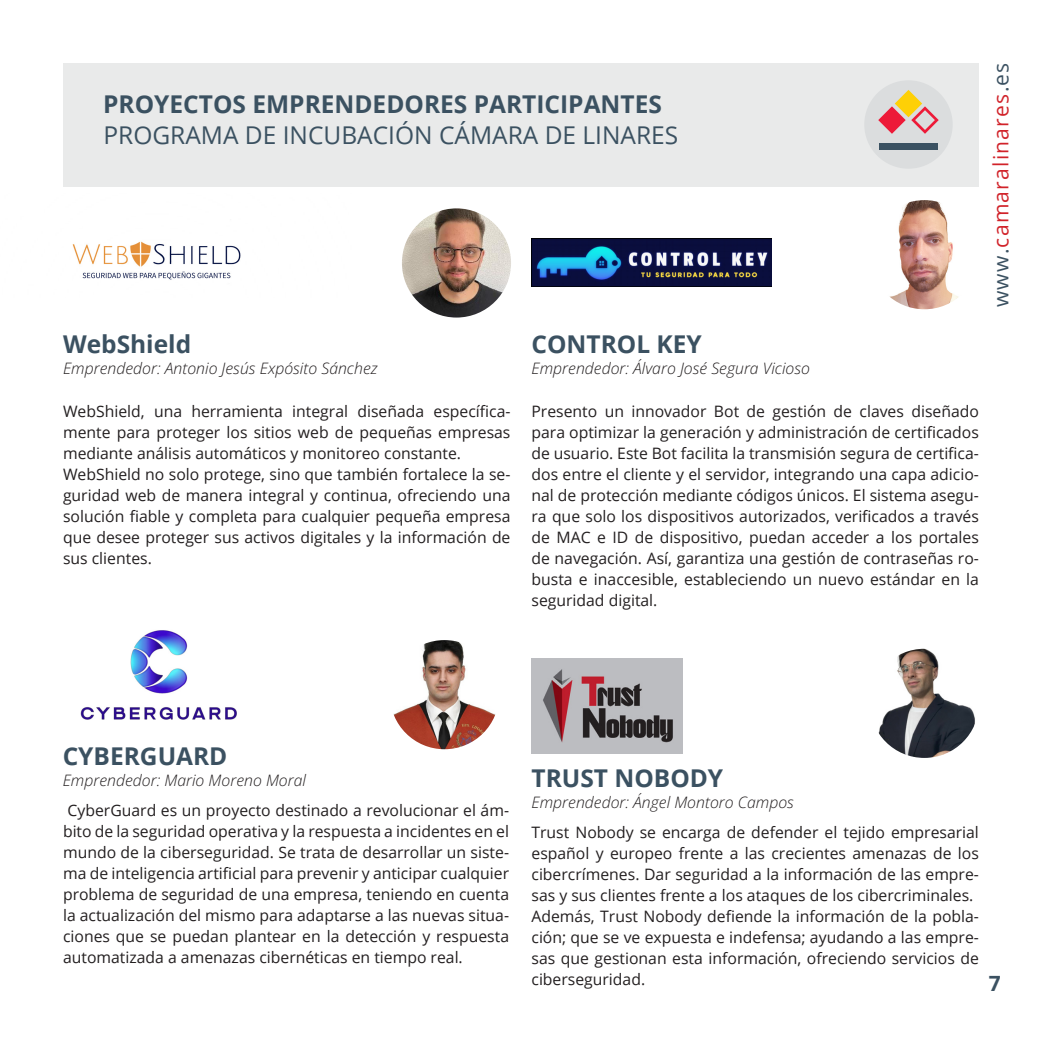
<style>
.page{position:relative;width:1042px;height:1042px;background:#fff}
.page>*{position:absolute;margin:0;border:0;box-sizing:border-box;transform-origin:0 0}
.t1{font:700 24.5px "Open Sans";color:#3b5161}
.t2{font:24.5px "Open Sans";color:#3b5161}
.t3{font:21px "Open Sans";letter-spacing:.06em;color:#d1232a}
.t4{font:700 21px "Open Sans";color:#3b5161}
.t5{font:15.75px/21px "Open Sans";color:#231f20;text-align:justify}
.t6{font:italic 15.75px "Open Sans";color:#231f20}
.s1{color:#3b5161}
</style>
<div class="page">
<div style="left:63px;top:63px;width:916px;height:123px;background:#e9eaea"></div>
<div style="left:864px;top:80px;width:88px;height:89px;background:#dbddde;border-radius:50%"></div>
<svg style="left:878px;top:90px;width:60px;height:44px"></svg>
<div style="left:879px;top:143px;width:59px;height:7px;background:#3b5262"></div>
<img style="left:402px;top:208px;width:109px;height:109px;border-radius:55px">
<img style="left:870px;top:200px;width:109px;height:109px;border-radius:55px">
<img style="left:390px;top:640px;width:109px;height:109px;border-radius:55px">
<img style="left:72px;top:241px;width:169px;height:39px">
<img style="left:532px;top:238px;width:240px;height:49px">
<img style="left:80px;top:630px;width:157px;height:90px">
<img style="left:870px;top:649px;width:109px;height:109px;border-radius:55px">
<img style="left:531px;top:659px;width:151px;height:95px">
<p class="t1" style="left:103px;top:87px;width:560px">PROYECTOS EMPRENDEDORES PARTICIPANTES</p>
<p class="t2" style="left:103px;top:118px;width:576px">PROGRAMA DE INCUBACIÓN CÁMARA DE LINARES</p>
<p class="t1" style="left:63px;top:326px;width:130px">WebShield</p>
<p class="t6" style="left:63px;top:357px;width:316px">Emprendedor: Antonio Jesús Expósito Sánchez</p>
<p class="t5" style="left:63px;top:401px;width:449px">WebShield, una herramienta integral diseñada específica&shy;mente para proteger los sitios web de pequeñas empresas mediante análisis automáticos y monitoreo constante.</p>
<p class="t5" style="left:63px;top:464px;width:449px">WebShield no solo protege, sino que también fortalece la se&shy;guridad web de manera integral y continua, ofreciendo una solución fiable y completa para cualquier pequeña empresa que desee proteger sus activos digitales y la información de sus clientes.</p>
<p class="t1" style="left:531px;top:326px;width:172px">CONTROL KEY</p>
<p class="t6" style="left:531px;top:357px;width:280px">Emprendedor: Álvaro José Segura Vicioso</p>
<p class="t5" style="left:531px;top:401px;width:449px">Presento un innovador Bot de gestión de claves diseñado para optimizar la generación y administración de certificados de usuario. Este Bot facilita la transmisión segura de certifica&shy;dos entre el cliente y el servidor, integrando una capa adicio&shy;nal de protección mediante códigos únicos. El sistema asegu&shy;ra que solo los dispositivos autorizados, verificados a través de MAC e ID de dispositivo, puedan acceder a los portales de navegación. Así, garantiza una gestión de contraseñas ro&shy;busta e inaccesible, estableciendo un nuevo estándar en la seguridad digital.</p>
<h2 class="t3" style="left:986px;top:307px;width:246px;rotate:-90deg"><span class="s1">www.</span>camaralinares<span class="s1">.es</span></h2>
<p class="t1" style="left:63px;top:738px;width:166px">CYBERGUARD</p>
<p class="t6" style="left:63px;top:769px;width:245px">Emprendedor: Mario Moreno Moral</p>
<p class="t5" style="left:63px;top:799px;width:447px">CyberGuard es un proyecto destinado a revolucionar el ám&shy;bito de la seguridad operativa y la respuesta a incidentes en el mundo de la ciberseguridad. Se trata de desarrollar un siste&shy;ma de inteligencia artificial para prevenir y anticipar cualquier problema de seguridad de una empresa, teniendo en cuenta la actualización del mismo para adaptarse a las nuevas situa&shy;ciones que se puedan plantear en la detección y respuesta automatizada a amenazas cibernéticas en tiempo real.</p>
<p class="t1" style="left:531px;top:760px;width:193px">TRUST NOBODY</p>
<p class="t6" style="left:531px;top:791px;width:264px">Emprendedor: Ángel Montoro Campos</p>
<p class="t5" style="left:531px;top:821px;width:449px">Trust Nobody se encarga de defender el tejido empresarial español y europeo frente a las crecientes amenazas de los cibercrímenes. Dar seguridad a la información de las empre&shy;sas y sus clientes frente a los ataques de los cibercriminales.</p>
<p class="t5" style="left:531px;top:905px;width:449px">Además, Trust Nobody defiende la información de la pobla&shy;ción; que se ve expuesta e indefensa; ayudando a las empre&shy;sas que gestionan esta información, ofreciendo servicios de ciberseguridad.</p>
<h2 class="t4" style="left:989px;top:969px;width:13px">7</h2>
</div>
